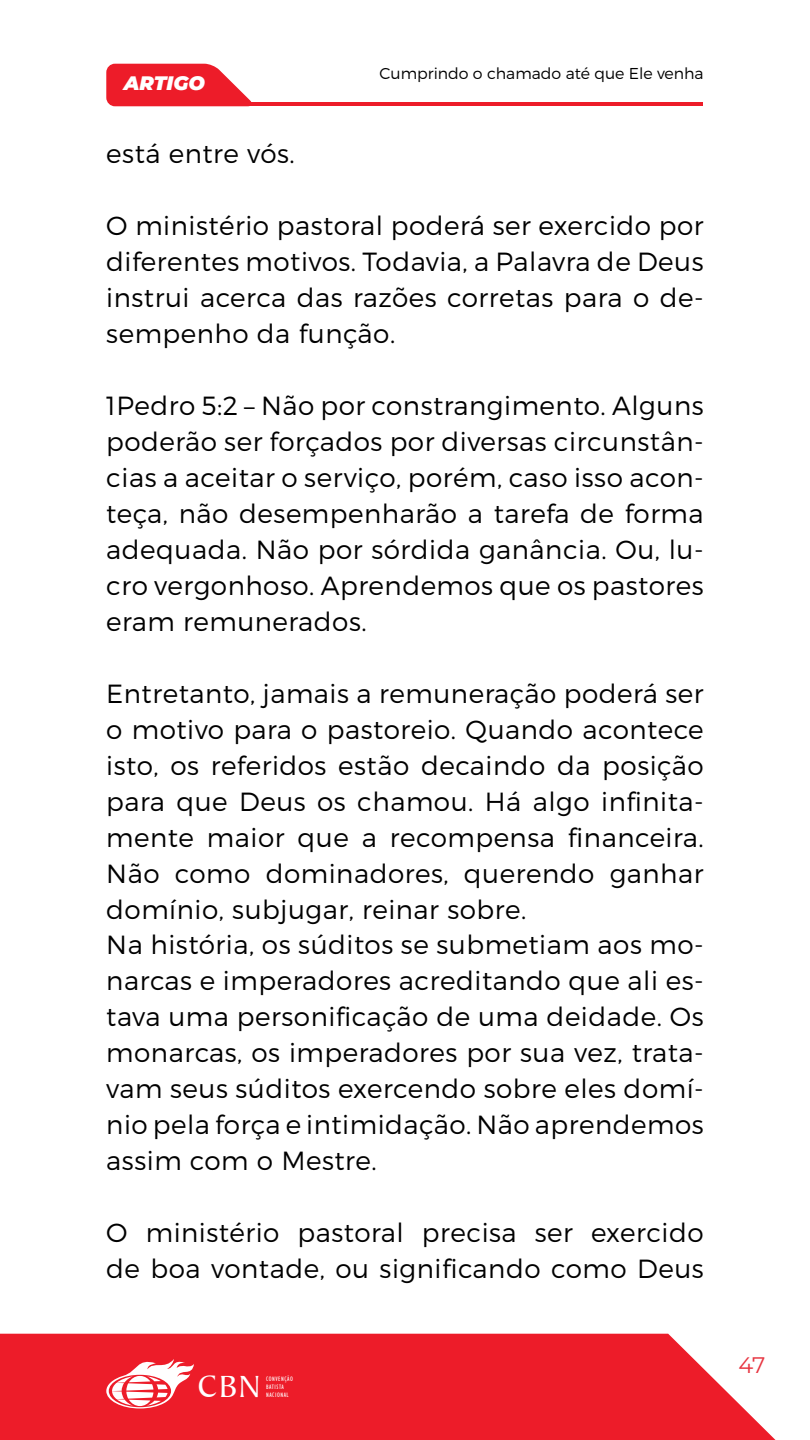
<style>
.page{position:relative;width:810px;height:1440px;background:#fff}
.page>*{position:absolute;margin:0;border:0;box-sizing:border-box;transform-origin:0 0}
.t1{font:32.92px "Baker Signet BT";color:#fff}
.t2{font:300 26.25px/36px "Montserrat";letter-spacing:.02em;color:#000;text-align:justify}
.t3{font:22.5px "Montserrat Alternates";color:#e73541}
.t4{font:italic 900 19.5px "Montserrat";color:#fff}
.t5{font:300 15.75px "Montserrat";color:#000}
.t6{font:condensed 6.45px/7.7px "Humanist 521 BT";letter-spacing:.08em;color:#fff}
</style>
<div class="page">
<svg style="left:0;top:1334px;width:776px;height:106px;background:#ee2c38"></svg>
<svg style="left:106px;top:1357px;width:88px;height:52px"></svg>
<svg style="left:106px;top:64px;width:146px;height:42px;background:#ef3b46"></svg>
<hr style="left:150px;top:102px;width:553px;height:4px;background:#ed1c29">
<p class="t4" style="left:124px;top:69px;width:83px">ARTIGO</p>
<p class="t2" style="left:106px;top:135px;width:190px">está entre vós.</p>
<p class="t5" style="left:380px;top:64px;width:326px">Cumprindo o chamado até que Ele venha</p>
<p class="t2" style="left:106px;top:207px;width:599px">O ministério pastoral poderá ser exercido por diferentes motivos. Todavia, a Palavra de Deus instrui acerca das razões corretas para o de&shy;sempenho da função.</p>
<p class="t2" style="left:106px;top:387px;width:599px">1Pedro 5:2 – Não por constrangimento. Alguns poderão ser forçados por diversas circunstân&shy;cias a aceitar o serviço, porém, caso isso acon&shy;teça, não desempenharão a tarefa de forma adequada. Não por sórdida ganância. Ou, lu&shy;cro vergonhoso. Aprendemos que os pastores eram remunerados.</p>
<p class="t2" style="left:106px;top:675px;width:599px;text-align:left">Entretanto, jamais a remuneração poderá ser o motivo para o pastoreio. Quando acontece isto, os referidos estão decaindo da posição para que Deus os chamou. Há algo infinita&shy;mente maior que a recompensa financeira.<br>Não como dominadores, querendo ganhar domínio, subjugar, reinar sobre.<br>Na história, os súditos se submetiam aos mo&shy;narcas e imperadores acreditando que ali es&shy;tava uma personificação de uma deidade. Os monarcas, os imperadores por sua vez, trata&shy;vam seus súditos exercendo sobre eles domí&shy;nio pela força e intimidação. Não aprendemos assim com o Mestre.</p>
<p class="t2" style="left:106px;top:1215px;width:599px">O ministério pastoral precisa ser exercido de boa vontade, ou significando como Deus</p>
<p class="t1" style="left:198px;top:1367px;width:64px">CBN</p>
<p class="t6" style="left:266px;top:1375px;width:28px">CONVENÇÃO<br>BATISTA<br>NACIONAL</p>
<p class="t3" style="left:738px;top:1350px;width:28px">47</p>
</div>
